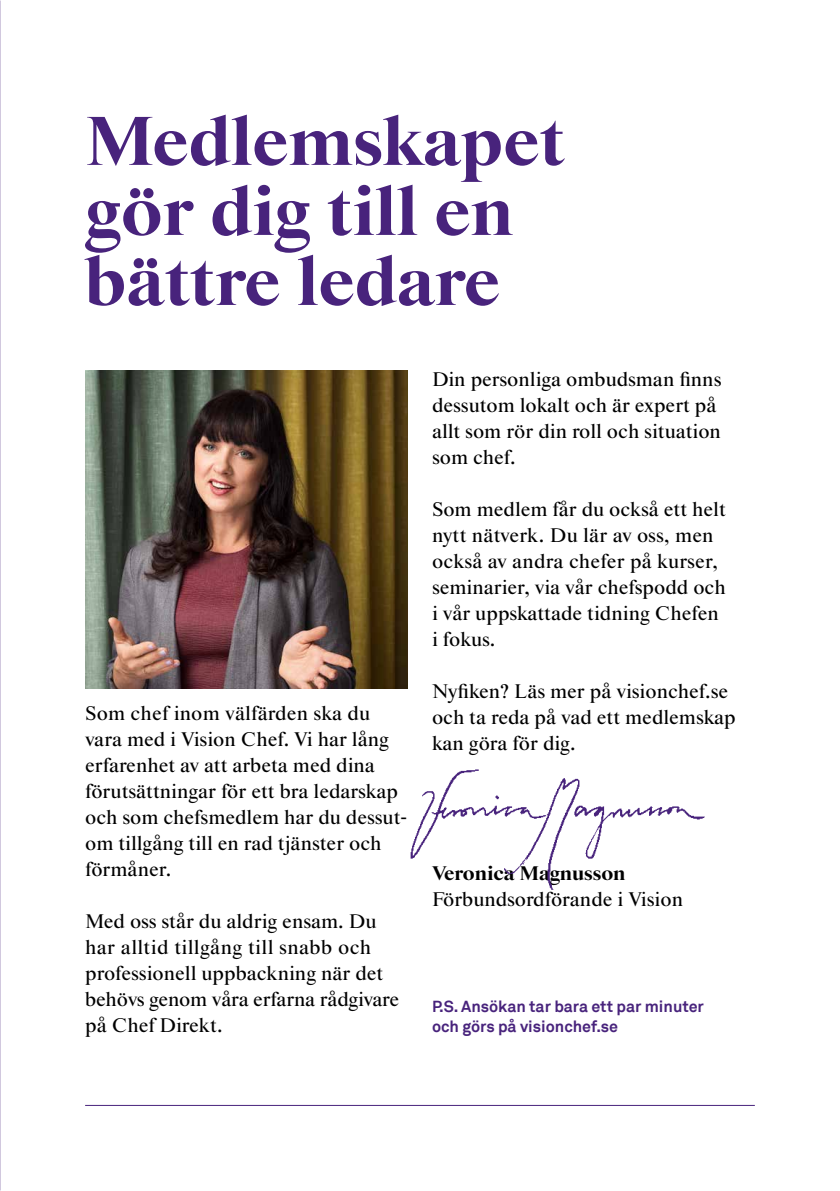
<style>
.page{position:relative;width:840px;height:1191px;background:#fff}
.page>*{position:absolute;margin:0;border:0;box-sizing:border-box;transform-origin:0 0}
.t1{font:800 70px/70px "Starling";color:#48237c}
.t2{font:20px/26px "Starling";color:#000}
.t3{font:800 20px "Starling";color:#000}
.t4{font:700 16px/20px "Akkurat";color:#48237c}
</style>
<div class="page">
<img style="left:85px;top:370px;width:323px;height:319px">
<hr style="left:85px;top:1105px;width:669px;height:1px;background:#48237c">
<img style="left:410px;top:769px;width:295px;height:121px">
<h1 class="t1" style="left:85px;top:108px;width:481px">Medlemskapet gör dig till en bättre ledare</h1>
<p class="t2" style="left:85px;top:700px;width:323px">Som chef inom välfärden ska du vara med i Vision Chef. Vi har lång erfarenhet av att arbeta med dina förutsättningar för ett bra ledarskap och som chefsmedlem har du dessut&shy;om tillgång till en rad tjänster och förmåner.</p>
<p class="t2" style="left:85px;top:908px;width:315px">Med oss står du aldrig ensam. Du har alltid tillgång till snabb och professionell uppbackning när det behövs genom våra erfarna rådgivare på Chef Direkt.</p>
<p class="t2" style="left:432px;top:366px;width:291px">Din personliga ombudsman finns dessutom lokalt och är expert på allt som rör din roll och situation som chef.</p>
<p class="t2" style="left:432px;top:496px;width:295px">Som medlem får du också ett helt nytt nätverk. Du lär av oss, men också av andra chefer på kurser, seminarier, via vår chefspodd och i vår uppskattade tidning Chefen i fokus.</p>
<p class="t2" style="left:432px;top:678px;width:305px">Nyfiken? Läs mer på visionchef.se och ta reda på vad ett medlemskap kan göra för dig.</p>
<p class="t3" style="left:432px;top:861px;width:195px">Veronica Magnusson</p>
<p class="t2" style="left:432px;top:886px;width:252px">Förbundsordförande i Vision</p>
<p class="t4" style="left:432px;top:996px;width:273px">P.S. Ansökan tar bara ett par minuter och görs på visionchef.se</p>
</div>
